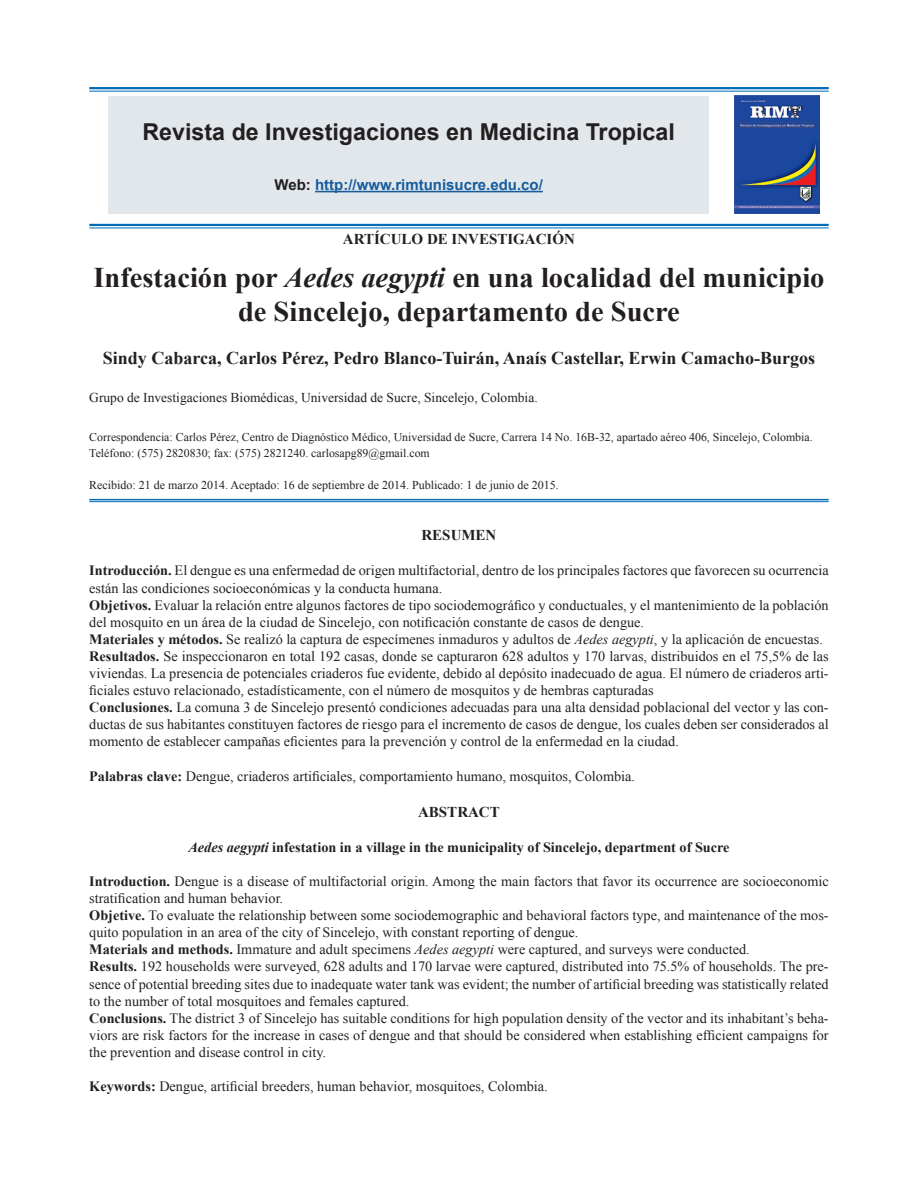
<style>
.page{position:relative;width:918px;height:1188px;background:#fff}
.page>*{position:absolute;margin:0;border:0;box-sizing:border-box;transform-origin:0 0}
.t1{font:700 28.5px/34.2px "Times New Roman";color:#231f20;text-align:center}
.t2{font:700 23.25px "Arial";color:#231f20}
.t3{font:700 18px "Times New Roman";color:#231f20}
.t4{font:700 15px "Times New Roman";color:#231f20}
.t5{font:700 15px "Arial";color:#175d9e}
.t6{font:14.25px/17.1px "Times New Roman";color:#231f20}
.t7{font:700 14.25px "Times New Roman";color:#231f20}
.t8{font:13.5px "Times New Roman";color:#231f20}
.t9{font:12px "Times New Roman";color:#231f20}
.t10{font:11.85px/16.8px "Times New Roman";color:#231f20}
.s1{color:#231f20}
.s2{font-style:italic}
.s3{font-weight:700}
</style>
<div class="page">
<hr style="left:89px;top:87px;width:740px;height:2px;background:#006bb6">
<hr style="left:89px;top:91px;width:740px;height:1px;background:#006bb6">
<div style="left:108px;top:96px;width:601px;height:117px;background:#e1e7ea"></div>
<hr style="left:315px;top:191px;width:228px;height:1px;background:#175d9e">
<img style="left:734px;top:96px;width:85px;height:117px">
<hr style="left:89px;top:224px;width:740px;height:2px;background:#006bb6">
<hr style="left:89px;top:228px;width:740px;height:1px;background:#006bb6">
<hr style="left:89px;top:499px;width:740px;height:1px;background:#006bb6">
<hr style="left:89px;top:501px;width:740px;height:1px;background:#006bb6">
<p class="t2" style="left:143px;top:117px;width:534px">Revista de Investigaciones en Medicina Tropical</p>
<p class="t5" style="left:275px;top:175px;width:270px"><span class="s1">Web:</span> http://www.rimtunisucre.edu.co/</p>
<p class="t4" style="left:343px;top:228px;width:233px">ARTÍCULO DE INVESTIGACIÓN</p>
<p class="t1" style="left:93px;top:260px;width:733px">Infestación por <span class="s2">Aedes aegypti</span> en una localidad del municipio de Sincelejo, departamento de Sucre</p>
<p class="t3" style="left:103px;top:346px;width:714px">Sindy Cabarca, Carlos Pérez, Pedro Blanco-Tuirán, Anaís Castellar, Erwin Camacho-Burgos</p>
<p class="t8" style="left:89px;top:389px;width:450px">Grupo de Investigaciones Biomédicas, Universidad de Sucre, Sincelejo, Colombia.</p>
<p class="t10" style="left:89px;top:428px;width:725px">Correspondencia: Carlos Pérez, Centro de Diagnóstico Médico, Universidad de Sucre, Carrera 14 No. 16B-32, apartado aéreo 406, Sincelejo, Colombia.<br>Teléfono: (575) 2820830; fax: (575) 2821240. carlosapg89@gmail.com</p>
<p class="t9" style="left:89px;top:476px;width:471px">Recibido: 21 de marzo 2014. Aceptado: 16 de septiembre de 2014. Publicado: 1 de junio de 2015.</p>
<p class="t4" style="left:421px;top:525px;width:76px">RESUMEN</p>
<p class="t6" style="left:89px;top:562px;width:741px"><span class="s3">Introducción.</span> El dengue es una enfermedad de origen multifactorial, dentro de los principales factores que favorecen su ocurrencia están las condiciones socioeconómicas y la conducta humana.</p>
<p class="t6" style="left:89px;top:596px;width:741px"><span class="s3">Objetivos.</span> Evaluar la relación entre algunos factores de tipo sociodemográfico y conductuales, y el mantenimiento de la población del mosquito en un área de la ciudad de Sincelejo, con notificación constante de casos de dengue.</p>
<p class="t6" style="left:89px;top:630px;width:735px"><span class="s3">Materiales y métodos.</span> Se realizó la captura de especímenes inmaduros y adultos de <span class="s2">Aedes aegypti</span>, y la aplicación de encuestas.</p>
<p class="t6" style="left:89px;top:647px;width:741px;text-align:justify"><span class="s3">Resultados.</span> Se inspeccionaron en total 192 casas, donde se capturaron 628 adultos y 170 larvas, distribuidos en el 75,5% de las viviendas. La presencia de potenciales criaderos fue evidente, debido al depósito inadecuado de agua. El número de criaderos arti&shy;ficiales estuvo relacionado, estadísticamente, con el número de mosquitos y de hembras capturadas</p>
<p class="t6" style="left:89px;top:699px;width:741px;text-align:justify"><span class="s3">Conclusiones.</span> La comuna 3 de Sincelejo presentó condiciones adecuadas para una alta densidad poblacional del vector y las con&shy;ductas de sus habitantes constituyen factores de riesgo para el incremento de casos de dengue, los cuales deben ser considerados al momento de establecer campañas eficientes para la prevención y control de la enfermedad en la ciudad.</p>
<p class="t6" style="left:89px;top:767px;width:547px"><span class="s3">Palabras clave:</span> Dengue, criaderos artificiales, comportamiento humano, mosquitos, Colombia.</p>
<p class="t4" style="left:418px;top:801px;width:83px">ABSTRACT</p>
<p class="t7" style="left:188px;top:837px;width:543px"><span class="s2">Aedes aegypti</span> infestation in a village in the municipality of Sincelejo, department of Sucre</p>
<p class="t6" style="left:89px;top:872px;width:741px"><span class="s3">Introduction.</span> Dengue is a disease of multifactorial origin. Among the main factors that favor its occurrence are socioeconomic stratification and human behavior.</p>
<p class="t6" style="left:89px;top:907px;width:741px"><span class="s3">Objetive.</span> To evaluate the relationship between some sociodemographic and behavioral factors type, and maintenance of the mos&shy;quito population in an area of the city of Sincelejo, with constant reporting of dengue.</p>
<p class="t6" style="left:89px;top:941px;width:662px"><span class="s3">Materials and methods.</span> Immature and adult specimens <span class="s2">Aedes aegypti</span> were captured, and surveys were conducted.</p>
<p class="t6" style="left:89px;top:958px;width:741px;text-align:justify"><span class="s3">Results.</span> 192 households were surveyed, 628 adults and 170 larvae were captured, distributed into 75.5% of households. The pre&shy;sence of potential breeding sites due to inadequate water tank was evident; the number of artificial breeding was statistically related to the number of total mosquitoes and females captured.</p>
<p class="t6" style="left:89px;top:1009px;width:741px;text-align:justify"><span class="s3">Conclusions.</span> The district 3 of Sincelejo has suitable conditions for high population density of the vector and its inhabitant’s beha&shy;viors are risk factors for the increase in cases of dengue and that should be considered when establishing efficient campaigns for the prevention and disease control in city.</p>
<p class="t6" style="left:89px;top:1078px;width:460px"><span class="s3">Keywords:</span> Dengue, artificial breeders, human behavior, mosquitoes, Colombia.</p>
</div>
